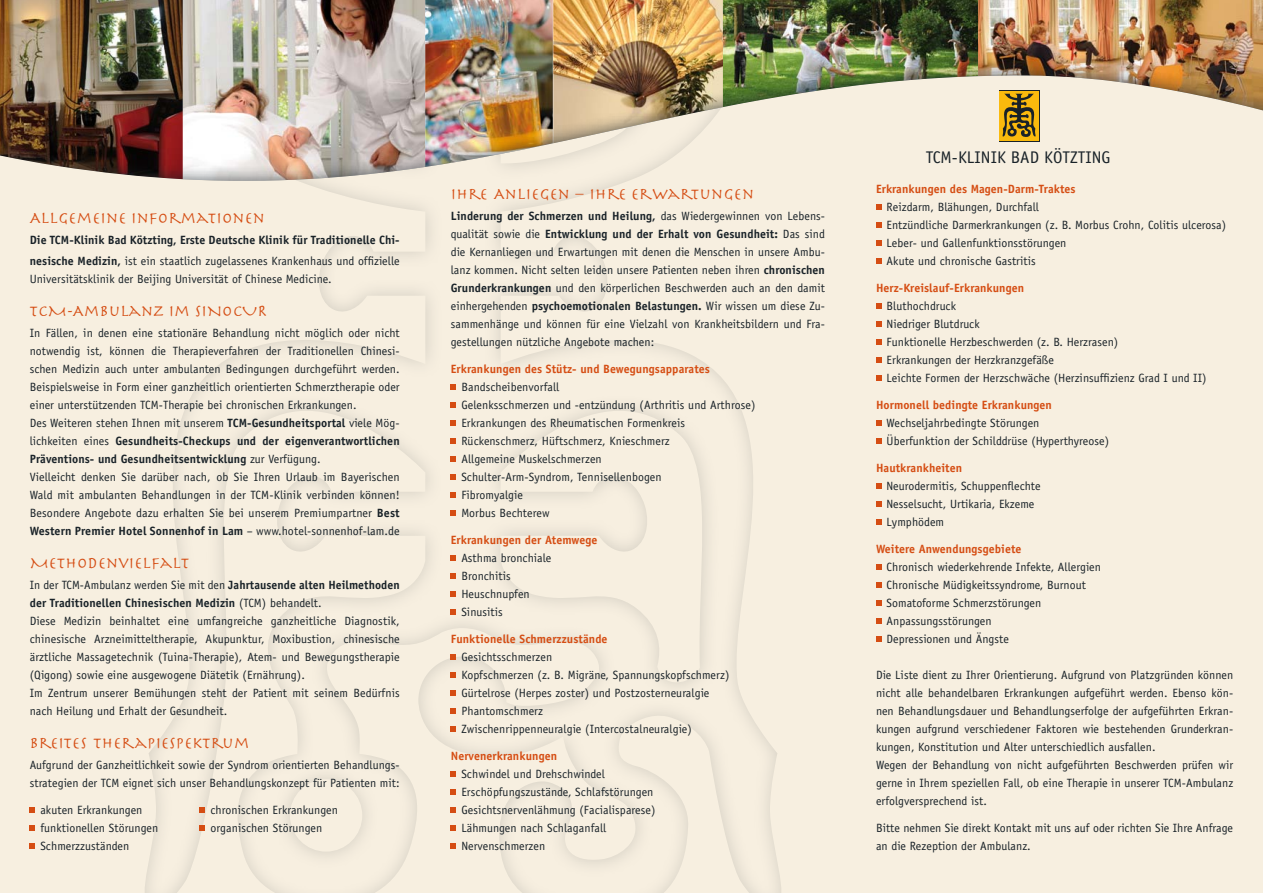
<style>
.page{position:relative;width:1263px;height:893px;background:#f7efe0}
.page>*{position:absolute;margin:0;border:0;box-sizing:border-box;transform-origin:0 0}
.t1{font:16.95px "Officina Sans";letter-spacing:.005em;color:#192228}
.t2{font:16.5px "Herculanum";letter-spacing:.01em;color:#d54d13}
.t3{font:12px/18px "Officina Sans";letter-spacing:.005em;color:#192228}
.t4{font:700 12px/21px "Officina Sans";letter-spacing:.005em;color:#192228}
.s1{font-weight:400}
.s2{font-weight:700}
.s3{font-weight:700;color:#d54d13}
</style>
<div class="page">
<svg style="left:30px;top:807px;width:5px;height:5px"></svg>
<svg style="left:199px;top:807px;width:5px;height:5px"></svg>
<svg style="left:30px;top:825px;width:5px;height:5px"></svg>
<svg style="left:199px;top:825px;width:5px;height:5px"></svg>
<svg style="left:30px;top:843px;width:5px;height:5px"></svg>
<svg style="left:451px;top:385px;width:5px;height:5px"></svg>
<svg style="left:451px;top:403px;width:5px;height:5px"></svg>
<svg style="left:451px;top:421px;width:5px;height:5px"></svg>
<svg style="left:451px;top:439px;width:5px;height:5px"></svg>
<svg style="left:451px;top:457px;width:5px;height:5px"></svg>
<svg style="left:451px;top:475px;width:5px;height:5px"></svg>
<svg style="left:451px;top:493px;width:5px;height:5px"></svg>
<svg style="left:451px;top:511px;width:5px;height:5px"></svg>
<svg style="left:451px;top:556px;width:5px;height:5px"></svg>
<svg style="left:451px;top:574px;width:5px;height:5px"></svg>
<svg style="left:451px;top:592px;width:5px;height:5px"></svg>
<svg style="left:451px;top:610px;width:5px;height:5px"></svg>
<svg style="left:451px;top:655px;width:5px;height:5px"></svg>
<svg style="left:451px;top:673px;width:5px;height:5px"></svg>
<svg style="left:451px;top:691px;width:5px;height:5px"></svg>
<svg style="left:451px;top:709px;width:5px;height:5px"></svg>
<svg style="left:451px;top:727px;width:5px;height:5px"></svg>
<svg style="left:451px;top:772px;width:5px;height:5px"></svg>
<svg style="left:451px;top:790px;width:5px;height:5px"></svg>
<svg style="left:451px;top:808px;width:5px;height:5px"></svg>
<svg style="left:451px;top:826px;width:5px;height:5px"></svg>
<svg style="left:451px;top:844px;width:5px;height:5px"></svg>
<svg style="left:876px;top:205px;width:5px;height:5px"></svg>
<svg style="left:876px;top:223px;width:5px;height:5px"></svg>
<svg style="left:876px;top:241px;width:5px;height:5px"></svg>
<svg style="left:876px;top:259px;width:5px;height:5px"></svg>
<svg style="left:876px;top:304px;width:5px;height:5px"></svg>
<svg style="left:876px;top:322px;width:5px;height:5px"></svg>
<svg style="left:876px;top:340px;width:5px;height:5px"></svg>
<svg style="left:876px;top:358px;width:5px;height:5px"></svg>
<svg style="left:876px;top:376px;width:5px;height:5px"></svg>
<svg style="left:876px;top:421px;width:5px;height:5px"></svg>
<svg style="left:876px;top:439px;width:5px;height:5px"></svg>
<svg style="left:876px;top:484px;width:5px;height:5px"></svg>
<svg style="left:876px;top:502px;width:5px;height:5px"></svg>
<svg style="left:876px;top:520px;width:5px;height:5px"></svg>
<svg style="left:876px;top:565px;width:5px;height:5px"></svg>
<svg style="left:876px;top:583px;width:5px;height:5px"></svg>
<svg style="left:876px;top:601px;width:5px;height:5px"></svg>
<svg style="left:876px;top:619px;width:5px;height:5px"></svg>
<svg style="left:876px;top:637px;width:5px;height:5px"></svg>
<div style="left:0;top:0;width:1263px;height:183px;background:#192228;opacity:.85"></div>
<svg style="left:999px;top:90px;width:40px;height:51px"></svg>
<div style="left:999px;top:91px;width:40px;height:49px;background:#faba0d"></div>
<svg style="left:1002px;top:94px;width:34px;height:43px"></svg>
<p class="t2" style="left:30px;top:207px;width:237px">ALLGEMEINE INFORMATIONEN</p>
<p class="t4" style="left:30px;top:229px;width:371px">Die TCM-Klinik Bad Kötzting, Erste Deutsche Klinik für Traditionelle Chi&shy;nesische Medizin, <span class="s1">ist ein staatlich zugelassenes Krankenhaus und offizielle</span></p>
<p class="t3" style="left:30px;top:270px;width:303px">Universitätsklinik der Beijing Universität of Chinese Medicine.</p>
<p class="t2" style="left:30px;top:300px;width:238px">TCM-AMBULANZ IM SINOCUR</p>
<p class="t3" style="left:30px;top:324px;width:371px">In Fällen, in denen eine stationäre Behandlung nicht möglich oder nicht notwendig ist, können die Therapieverfahren der Traditionellen Chinesi&shy;schen Medizin auch unter ambulanten Bedingungen durchgeführt werden.<br>Beispielsweise in Form einer ganzheitlich orientierten Schmerztherapie oder einer unterstützenden TCM-Therapie bei chronischen Erkrankungen.<br>Des Weiteren stehen Ihnen mit unserem <span class="s2">TCM-Gesundheitsportal</span> viele Mög&shy;lichkeiten eines <span class="s2">Gesundheits-Checkups und der eigenverantwortlichen Präventions- und Gesundheitsentwicklung</span> zur Verfügung.<br>Vielleicht denken Sie darüber nach, ob Sie Ihren Urlaub im Bayerischen Wald mit ambulanten Behandlungen in der TCM-Klinik verbinden können!<br>Besondere Angebote dazu erhalten Sie bei unserem Premiumpartner <span class="s2">Best Western Premier Hotel Sonnenhof in Lam</span> – www.hotel-sonnenhof-lam.de</p>
<p class="t2" style="left:30px;top:552px;width:161px">METHODENVIELFALT</p>
<p class="t3" style="left:30px;top:576px;width:371px">In der TCM-Ambulanz werden Sie mit den <span class="s2">Jahrtausende alten Heilmethoden der Traditionellen Chinesischen Medizin</span> (TCM) behandelt.<br>Diese Medizin beinhaltet eine umfangreiche ganzheitliche Diagnostik, chinesische Arzneimitteltherapie, Akupunktur, Moxibustion, chinesische ärztliche Massagetechnik (Tuina-Therapie), Atem- und Bewegungstherapie (Qigong) sowie eine ausgewogene Diätetik (Ernährung).<br>Im Zentrum unserer Bemühungen steht der Patient mit seinem Bedürfnis nach Heilung und Erhalt der Gesundheit.</p>
<p class="t2" style="left:30px;top:732px;width:221px">BREITES THERAPIESPEKTRUM</p>
<p class="t3" style="left:30px;top:756px;width:371px">Aufgrund der Ganzheitlichkeit sowie der Syndrom orientierten Behandlungs&shy;strategien der TCM eignet sich unser Behandlungskonzept für Patienten mit:</p>
<p class="t3" style="left:40px;top:801px;width:104px">akuten Erkrankungen</p>
<p class="t3" style="left:210px;top:801px;width:129px">chronischen Erkrankungen</p>
<p class="t3" style="left:40px;top:819px;width:119px">funktionellen Störungen</p>
<p class="t3" style="left:210px;top:819px;width:113px">organischen Störungen</p>
<p class="t3" style="left:40px;top:837px;width:91px">Schmerzzuständen</p>
<p class="t2" style="left:451px;top:184px;width:305px">IHRE ANLIEGEN – IHRE ERWARTUNGEN</p>
<p class="t3" style="left:451px;top:207px;width:376px;text-align:justify"><span class="s2">Linderung der Schmerzen und Heilung,</span> das Wiedergewinnen von Lebens&shy;qualität sowie die <span class="s2">Entwicklung und der Erhalt von Gesundheit:</span> Das sind die Kernanliegen und Erwartungen mit denen die Menschen in unsere Ambu&shy;lanz kommen. Nicht selten leiden unsere Patienten neben ihren <span class="s2">chronischen Grunderkrankungen</span> und den körperlichen Beschwerden auch an den damit einhergehenden <span class="s2">psychoemotionalen Belastungen.</span> Wir wissen um diese Zu&shy;sammenhänge und können für eine Vielzahl von Krankheitsbildern und Fra&shy;gestellungen nützliche Angebote machen:</p>
<p class="t3" style="left:461px;top:360px;width:296px;text-indent:-11px"><span class="s3">Erkrankungen des Stütz- und Bewegungsapparates </span>Bandscheibenvorfall<br>Gelenksschmerzen und -entzündung (Arthritis und Arthrose)<br>Erkrankungen des Rheumatischen Formenkreis Rückenschmerz, Hüftschmerz, Knieschmerz<br>Allgemeine Muskelschmerzen<br>Schulter-Arm-Syndrom, Tennisellenbogen<br>Fibromyalgie<br>Morbus Bechterew</p>
<p class="t3" style="left:461px;top:531px;width:138px;text-indent:-11px"><span class="s3">Erkrankungen der Atemwege<br></span>Asthma bronchiale<br>Bronchitis<br>Heuschnupfen<br>Sinusitis</p>
<p class="t3" style="left:461px;top:630px;width:269px;text-indent:-11px"><span class="s3">Funktionelle Schmerzzustände<br></span>Gesichtsschmerzen<br>Kopfschmerzen (z. B. Migräne, Spannungskopfschmerz)<br>Gürtelrose (Herpes zoster) und Postzosterneuralgie Phantomschmerz<br>Zwischenrippenneuralgie (Intercostalneuralgie)</p>
<p class="t3" style="left:461px;top:747px;width:196px;text-indent:-11px"><span class="s3">Nervenerkrankungen<br></span>Schwindel und Drehschwindel<br>Erschöpfungszustände, Schlafstörungen<br>Gesichtsnervenlähmung (Facialisparese)<br>Lähmungen nach Schlaganfall<br>Nervenschmerzen</p>
<p class="t1" style="left:926px;top:147px;width:187px">TCM-KLINIK BAD KÖTZTING</p>
<p class="t3" style="left:887px;top:180px;width:341px;text-indent:-11px"><span class="s3">Erkrankungen des Magen-Darm-Traktes<br></span>Reizdarm, Blähungen, Durchfall<br>Entzündliche Darmerkrankungen (z. B. Morbus Crohn, Colitis ulcerosa)<br>Leber- und Gallenfunktionsstörungen<br>Akute und chronische Gastritis</p>
<p class="t3" style="left:887px;top:279px;width:321px;text-indent:-11px"><span class="s3">Herz-Kreislauf-Erkrankungen<br></span>Bluthochdruck<br>Niedriger Blutdruck<br>Funktionelle Herzbeschwerden (z. B. Herzrasen)<br>Erkrankungen der Herzkranzgefäße<br>Leichte Formen der Herzschwäche (Herzinsuffizienz Grad I und II)</p>
<p class="t3" style="left:887px;top:396px;width:224px;text-indent:-11px"><span class="s3">Hormonell bedingte Erkrankungen<br></span>Wechseljahrbedingte Störungen<br>Überfunktion der Schilddrüse (Hyperthyreose)</p>
<p class="t3" style="left:887px;top:459px;width:156px;text-indent:-11px"><span class="s3">Hautkrankheiten<br></span>Neurodermitis, Schuppenflechte<br>Nesselsucht, Urtikaria, Ekzeme<br>Lymphödem</p>
<p class="t3" style="left:887px;top:540px;width:216px;text-indent:-11px"><span class="s3">Weitere Anwendungsgebiete<br></span>Chronisch wiederkehrende Infekte, Allergien<br>Chronische Müdigkeitssyndrome, Burnout<br>Somatoforme Schmerzstörungen<br>Anpassungsstörungen<br>Depressionen und Ängste</p>
<p class="t3" style="left:876px;top:666px;width:359px">Die Liste dient zu Ihrer Orientierung. Aufgrund von Platzgründen können nicht alle behandelbaren Erkrankungen aufgeführt werden. Ebenso kön&shy;nen Behandlungsdauer und Behandlungserfolge der aufgeführten Erkran&shy;kungen aufgrund verschiedener Faktoren wie bestehenden Grunderkran&shy;kungen, Konstitution und Alter unterschiedlich ausfallen.<br>Wegen der Behandlung von nicht aufgeführten Beschwerden prüfen wir gerne in Ihrem speziellen Fall, ob eine Therapie in unserer TCM-Ambulanz erfolgversprechend ist.</p>
<p class="t3" style="left:876px;top:819px;width:359px">Bitte nehmen Sie direkt Kontakt mit uns auf oder richten Sie Ihre Anfrage an die Rezeption der Ambulanz.</p>
</div>
